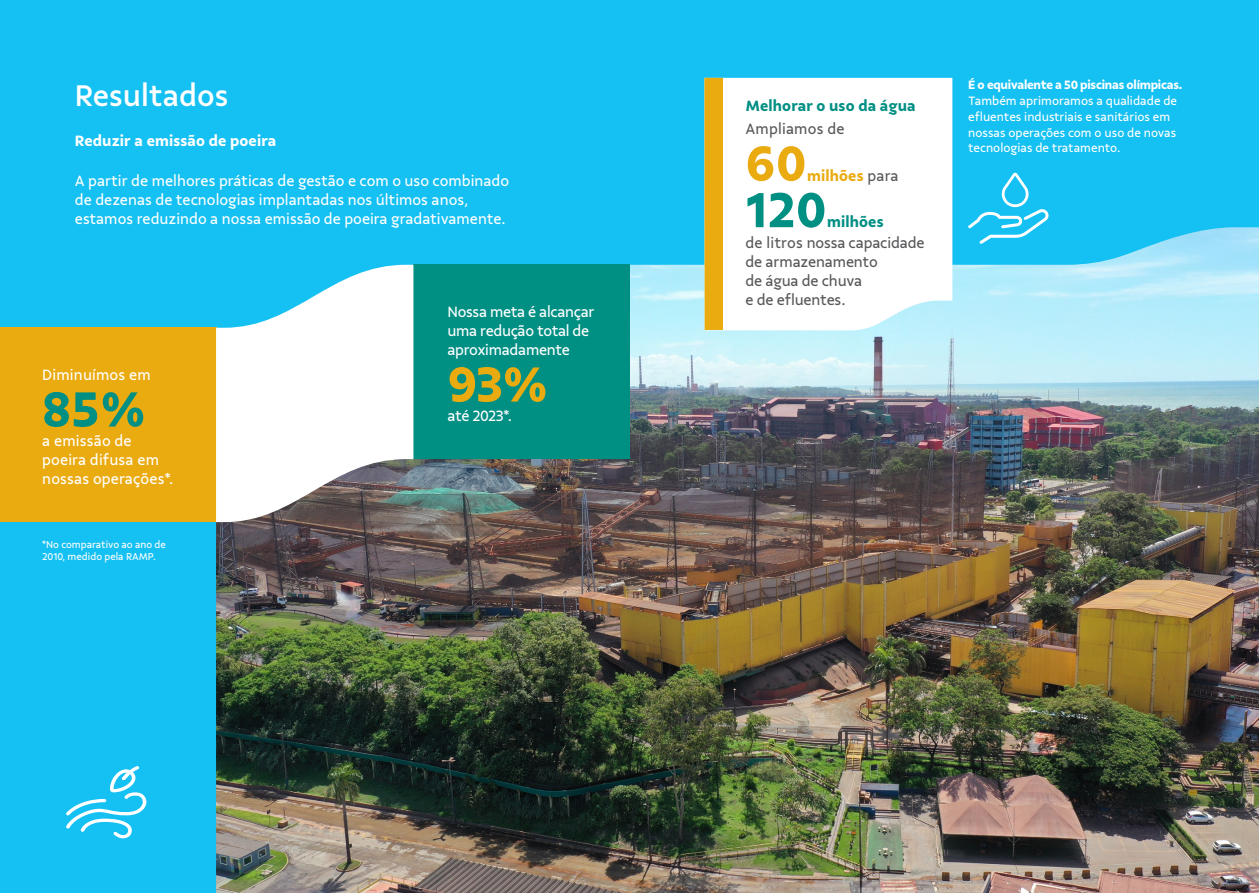
<style>
.page{position:relative;width:1259px;height:893px;background:#fff}
.page>*{position:absolute;margin:0;border:0;box-sizing:border-box;transform-origin:0 0}
.t1{font:700 52.5px "Vale Sans";color:#008f83}
.t2{font:700 52.5px "Vale Sans";color:#eaab11}
.t3{font:500 31.5px "Vale Sans";color:#fff}
.t4{font:15.75px/19px "Vale Sans";color:#fff}
.t5{font:15.75px/19px "Vale Sans";letter-spacing:-.01em;color:#57585a}
.t6{font:15.75px/19px "Vale Sans";letter-spacing:-.02em;color:#fff}
.t7{font:700 15.75px "Vale Sans";letter-spacing:.01em;color:#008f83}
.t8{font:700 15.75px "Vale Sans";letter-spacing:.01em;color:#fff}
.t9{font:15.75px "Vale Sans";letter-spacing:.01em;color:#57585a}
.t10{font:700 15.75px "Vale Sans";letter-spacing:.01em;color:#eaab11}
.t11{font:12.75px/15.9px "Vale Sans";color:#fff}
.t12{font:700 12.75px "Vale Sans";letter-spacing:-.02em;color:#fff}
.t13{font:10.5px/12.8px "Vale Sans";color:#fff}
.s1{font-weight:400;color:#57585a}
</style>
<div class="page">
<div style="left:0;top:0;width:455px;height:893px;background:#15c0f2"></div>
<img style="left:216px;top:265px;width:1043px;height:628px">
<div style="left:398px;top:0;width:861px;height:265px;background:#15c0f2"></div>
<svg style="left:66px;top:766px;width:80px;height:72px"></svg>
<div style="left:413px;top:265px;width:216px;height:194px;background:#008f83"></div>
<div style="left:0;top:328px;width:216px;height:194px;background:#eaab11"></div>
<svg style="left:216px;top:265px;width:197px;height:257px;background:#cfe3e9"></svg>
<svg style="left:723px;top:78px;width:229px;height:252px"></svg>
<div style="left:704px;top:78px;width:19px;height:252px;background:#eaab11"></div>
<svg style="left:968px;top:172px;width:80px;height:72px;background:#35c8f3"></svg>
<p class="t3" style="left:75px;top:76px;width:155px">Resultados</p>
<p class="t8" style="left:75px;top:131px;width:203px">Reduzir a emissão de poeira</p>
<p class="t4" style="left:75px;top:171px;width:436px">A partir de melhores práticas de gestão e com o uso combinado de dezenas de tecnologias implantadas nos últimos anos, estamos reduzindo a nossa emissão de poeira gradativamente.</p>
<p class="t4" style="left:42px;top:365px;width:110px">Diminuímos em</p>
<p class="t1" style="left:42px;top:377px;width:105px">85%</p>
<p class="t4" style="left:42px;top:431px;width:133px">a emissão de poeira difusa em nossas operações*.</p>
<p class="t13" style="left:42px;top:538px;width:125px">*No comparativo ao ano de<br>2010, medido pela RAMP.</p>
<p class="t6" style="left:447px;top:302px;width:149px">Nossa meta é alcançar uma redução total de</p>
<p class="t6" style="left:447px;top:340px;width:124px">aproximadamente</p>
<p class="t2" style="left:447px;top:352px;width:102px">93%</p>
<p class="t4" style="left:447px;top:406px;width:66px">até 2023*.</p>
<p class="t7" style="left:745px;top:96px;width:172px">Melhorar o uso da água</p>
<p class="t9" style="left:745px;top:120px;width:100px">Ampliamos de</p>
<p class="t2" style="left:745px;top:131px;width:63px">60</p>
<p class="t10" style="left:807px;top:166px;width:93px">milhões <span class="s1">para</span></p>
<p class="t1" style="left:745px;top:178px;width:83px">120</p>
<p class="t7" style="left:827px;top:212px;width:58px">milhões</p>
<p class="t5" style="left:745px;top:233px;width:180px">de litros nossa capacidade de armazenamento<br>de água de chuva<br>e de efluentes.</p>
<p class="t12" style="left:968px;top:77px;width:216px">É o equivalente a 50 piscinas olímpicas.</p>
<p class="t11" style="left:968px;top:93px;width:210px">Também aprimoramos a qualidade de efluentes industriais e sanitários em nossas operações com o uso de novas tecnologias de tratamento.</p>
</div>
